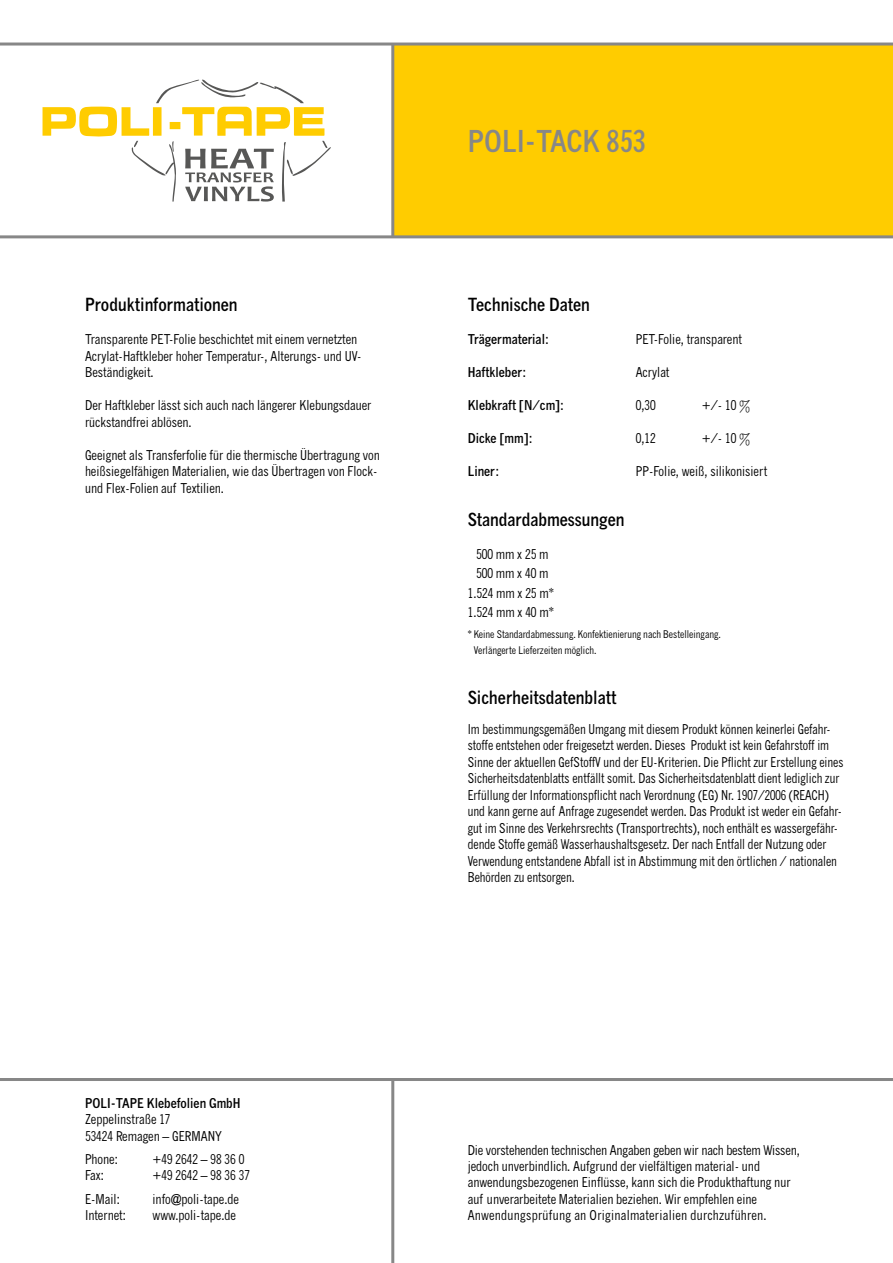
<style>
.page{position:relative;width:893px;height:1263px;background:#fff}
.page>*{position:absolute;margin:0;border:0;box-sizing:border-box;transform-origin:0 0}
.t1{font:700 condensed 30px "News Gothic MT Pro";color:#878787}
.t2{font:700 condensed 18px "News Gothic MT Pro";color:#000}
.t3{font:condensed 13.5px/16.2px "News Gothic MT Pro";color:#000}
.t4{font:condensed 13.5px/16.5px "News Gothic MT Pro";color:#000;scale:.95 1}
.t5{font:700 condensed 13.5px "News Gothic MT Pro";color:#000}
.t6{font:condensed 10.5px/16.5px "News Gothic MT Pro";color:#000}
</style>
<div class="page">
<div style="left:393px;top:44px;width:500px;height:193px;background:#fc0"></div>
<hr style="left:0;top:235px;width:893px;height:3px;background:#878787">
<hr style="left:0;top:43px;width:893px;height:3px;background:#878787">
<hr style="left:391px;top:44px;width:3px;height:193px;background:#878787">
<hr style="left:0;top:1078px;width:893px;height:3px;background:#878787">
<hr style="left:391px;top:1079px;width:3px;height:184px;background:#878787">
<svg style="left:43px;top:79px;width:288px;height:123px"></svg>
<h2 class="t2" style="left:85px;top:293px;width:154px">Produktinformationen</h2>
<p class="t3" style="left:85px;top:331px;width:278px">Transparente PET-Folie beschichtet mit einem vernetzten<br>Acrylat-Haftkleber hoher Temperatur-, Alterungs- und UV-<br>Beständigkeit.</p>
<p class="t3" style="left:85px;top:397px;width:288px">Der Haftkleber lässt sich auch nach längerer Klebungsdauer rückstandfrei ablösen.</p>
<p class="t3" style="left:85px;top:446px;width:296px">Geeignet als Transferfolie für die thermische Übertragung von heißsiegelfähigen Materialien, wie das Übertragen von Flock&shy;und Flex-Folien auf Textilien.</p>
<p class="t5" style="left:85px;top:1095px;width:157px">POLI-TAPE Klebefolien GmbH</p>
<p class="t3" style="left:85px;top:1111px;width:138px">Zeppelinstraße 17<br>53424 Remagen – GERMANY</p>
<p class="t3" style="left:85px;top:1151px;width:34px">Phone:</p>
<p class="t3" style="left:153px;top:1151px;width:93px">+49 2642 – 98 36 0</p>
<p class="t3" style="left:85px;top:1167px;width:20px">Fax:</p>
<p class="t3" style="left:153px;top:1167px;width:99px">+49 2642 – 98 36 37</p>
<p class="t3" style="left:85px;top:1191px;width:36px">E-Mail:</p>
<p class="t3" style="left:153px;top:1191px;width:88px">info@poli-tape.de</p>
<p class="t3" style="left:85px;top:1207px;width:42px">Internet:</p>
<p class="t3" style="left:153px;top:1207px;width:85px">www.poli-tape.de</p>
<h1 class="t1" style="left:468px;top:122px;width:180px">POLI-TACK 853</h1>
<h2 class="t2" style="left:468px;top:293px;width:124px">Technische Daten</h2>
<p class="t5" style="left:468px;top:331px;width:83px">Trägermaterial:</p>
<p class="t3" style="left:636px;top:331px;width:108px">PET-Folie, transparent</p>
<p class="t5" style="left:468px;top:364px;width:60px">Haftkleber:</p>
<p class="t3" style="left:636px;top:364px;width:35px">Acrylat</p>
<p class="t5" style="left:468px;top:397px;width:98px">Klebkraft [N/cm]:</p>
<p class="t3" style="left:636px;top:397px;width:21px">0,30</p>
<p class="t3" style="left:702px;top:397px;width:50px">+/- 10 %</p>
<p class="t5" style="left:468px;top:430px;width:66px">Dicke [mm]:</p>
<p class="t3" style="left:636px;top:430px;width:21px">0,12</p>
<p class="t3" style="left:702px;top:430px;width:50px">+/- 10 %</p>
<p class="t5" style="left:468px;top:463px;width:33px">Liner:</p>
<p class="t3" style="left:636px;top:463px;width:133px">PP-Folie, weiß, silikonisiert</p>
<h2 class="t2" style="left:468px;top:508px;width:158px">Standardabmessungen</h2>
<p class="t3" style="left:468px;top:544px;width:88px;line-height:19.5px;text-align:center">500 mm x 25 m<br>500 mm x 40 m<br>1.524 mm x 25 m*<br>1.524 mm x 40 m*</p>
<p class="t6" style="left:474px;top:626px;width:248px;text-indent:-6px">* Keine Standardabmessung. Konfektienierung nach Bestelleingang.<br>Verlängerte Lieferzeiten möglich.</p>
<h2 class="t2" style="left:468px;top:686px;width:150px">Sicherheitsdatenblatt</h2>
<p class="t4" style="left:468px;top:720px;width:397px">Im bestimmungsgemäßen Umgang mit diesem Produkt können keinerlei Gefahr&shy;stoffe entstehen oder freigesetzt werden. Dieses Produkt ist kein Gefahrstoff im Sinne der aktuellen GefStoffV und der EU-Kriterien. Die Pflicht zur Erstellung eines Sicherheitsdatenblatts entfällt somit. Das Sicherheitsdatenblatt dient lediglich zur Erfüllung der Informationspflicht nach Verordnung (EG) Nr. 1907/2006 (REACH) und kann gerne auf Anfrage zugesendet werden. Das Produkt ist weder ein Gefahr&shy;gut im Sinne des Verkehrsrechts (Transportrechts), noch enthält es wassergefähr&shy;dende Stoffe gemäß Wasserhaushaltsgesetz. Der nach Entfall der Nutzung oder Verwendung entstandene Abfall ist in Abstimmung mit den örtlichen / nationalen Behörden zu entsorgen.</p>
<p class="t3" style="left:468px;top:1142px;width:334px">Die vorstehenden technischen Angaben geben wir nach bestem Wissen, jedoch unverbindlich. Aufgrund der vielfältigen material- und anwendungsbezogenen Einflüsse, kann sich die Produkthaftung nur auf unverarbeitete Materialien beziehen. Wir empfehlen eine Anwendungsprüfung an Originalmaterialien durchzuführen.</p>
</div>
